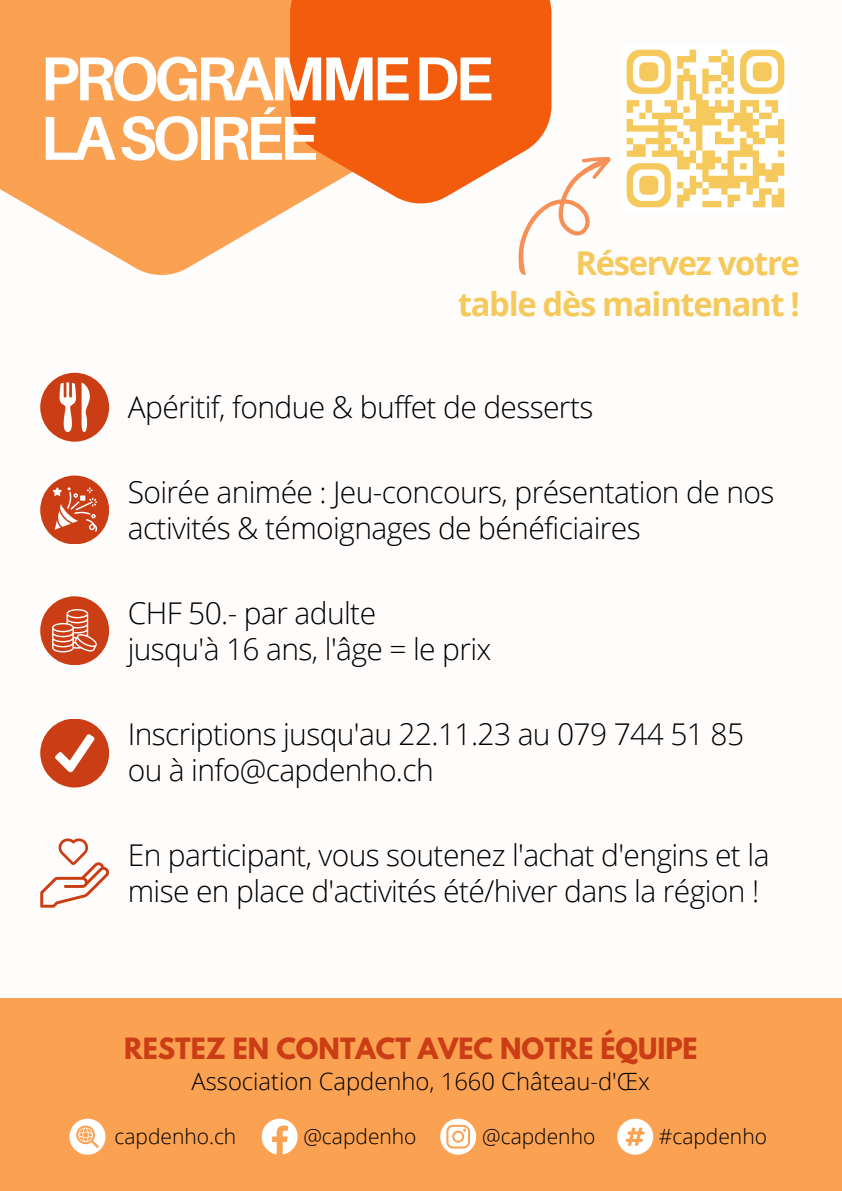
<style>
.page{position:relative;width:842px;height:1191px;background:#fff}
.page>*{position:absolute;margin:0;border:0;box-sizing:border-box;transform-origin:0 0}
.t1{font:700 62px/59.4px "Aileron";letter-spacing:-.07em;color:#fff}
.t2{font:700 32.8px "Open Sans";letter-spacing:-.04em;color:#f5c95c}
.t3{font:300 30px/36px "Open Sans";letter-spacing:-.02em;color:#000}
.t4{font:700 25.9px "League Spartan";color:#cb3d15}
.t5{font:300 23.8px "Open Sans";color:#000}
.t6{font:300 21px "Open Sans";color:#000}
</style>
<div class="page">
<div style="left:0;top:998px;width:842px;height:192px;background:#faa152"></div>
<svg style="left:0;top:0;width:294px;height:275px;background:#faad68"></svg>
<svg style="left:290px;top:0;width:261px;height:206px;background:#f36a1f"></svg>
<svg style="left:69px;top:1118px;width:36px;height:36px"></svg>
<svg style="left:493px;top:146px;width:118px;height:130px"></svg>
<svg style="left:262px;top:1118px;width:36px;height:36px"></svg>
<svg style="left:440px;top:1118px;width:36px;height:36px"></svg>
<svg style="left:617px;top:1118px;width:36px;height:36px"></svg>
<svg style="left:40px;top:373px;width:69px;height:68px"></svg>
<div style="left:40px;top:596px;width:69px;height:69px;background:#cb3d15;border-radius:50%"></div>
<svg style="left:52px;top:609px;width:45px;height:43px"></svg>
<div style="left:40px;top:718px;width:69px;height:69px;background:#cb3d15;border-radius:50%"></div>
<svg style="left:55px;top:734px;width:40px;height:38px"></svg>
<div style="left:40px;top:475px;width:69px;height:69px;background:#cb3d15;border-radius:50%"></div>
<svg style="left:53px;top:487px;width:44px;height:44px"></svg>
<svg style="left:40px;top:838px;width:69px;height:69px"></svg>
<img style="left:626px;top:49px;width:159px;height:159px">
<p class="t1" style="left:40px;top:48px;width:454px">PROGRAMMEDE<br>LASOIRÉE</p>
<p class="t2" style="left:576px;top:239px;width:226px">Réservez votre</p>
<p class="t2" style="left:458px;top:281px;width:344px">table dès maintenant !</p>
<p class="t3" style="left:128px;top:389px;width:467px">Apéritif, fondue &amp; buffet de desserts</p>
<p class="t3" style="left:128px;top:473px;width:648px">Soirée animée : Jeu-concours, présentation de nos</p>
<p class="t3" style="left:128px;top:509px;width:514px">activités &amp; témoignages de bénéficiaires</p>
<p class="t3" style="left:128px;top:594px;width:250px">CHF 50.- par adulte</p>
<p class="t3" style="left:128px;top:630px;width:365px">jusqu'à 16 ans, l'âge = le prix</p>
<p class="t3" style="left:128px;top:715px;width:618px">Inscriptions jusqu'au 22.11.23 au 079 744 51 85 ou à info@capdenho.ch</p>
<p class="t3" style="left:128px;top:836px;width:643px">En participant, vous soutenez l'achat d'engins et la mise en place d'activités été/hiver dans la région !</p>
<p class="t4" style="left:124px;top:1035px;width:575px">RESTEZ EN CONTACT AVEC NOTRE ÉQUIPE</p>
<p class="t5" style="left:192px;top:1064px;width:460px">Association Capdenho, 1660 Château-d'Œx</p>
<p class="t6" style="left:114px;top:1121px;width:123px">capdenho.ch</p>
<p class="t6" style="left:303px;top:1121px;width:115px">@capdenho</p>
<p class="t6" style="left:482px;top:1121px;width:115px">@capdenho</p>
<p class="t6" style="left:659px;top:1121px;width:110px">#capdenho</p>
</div>
